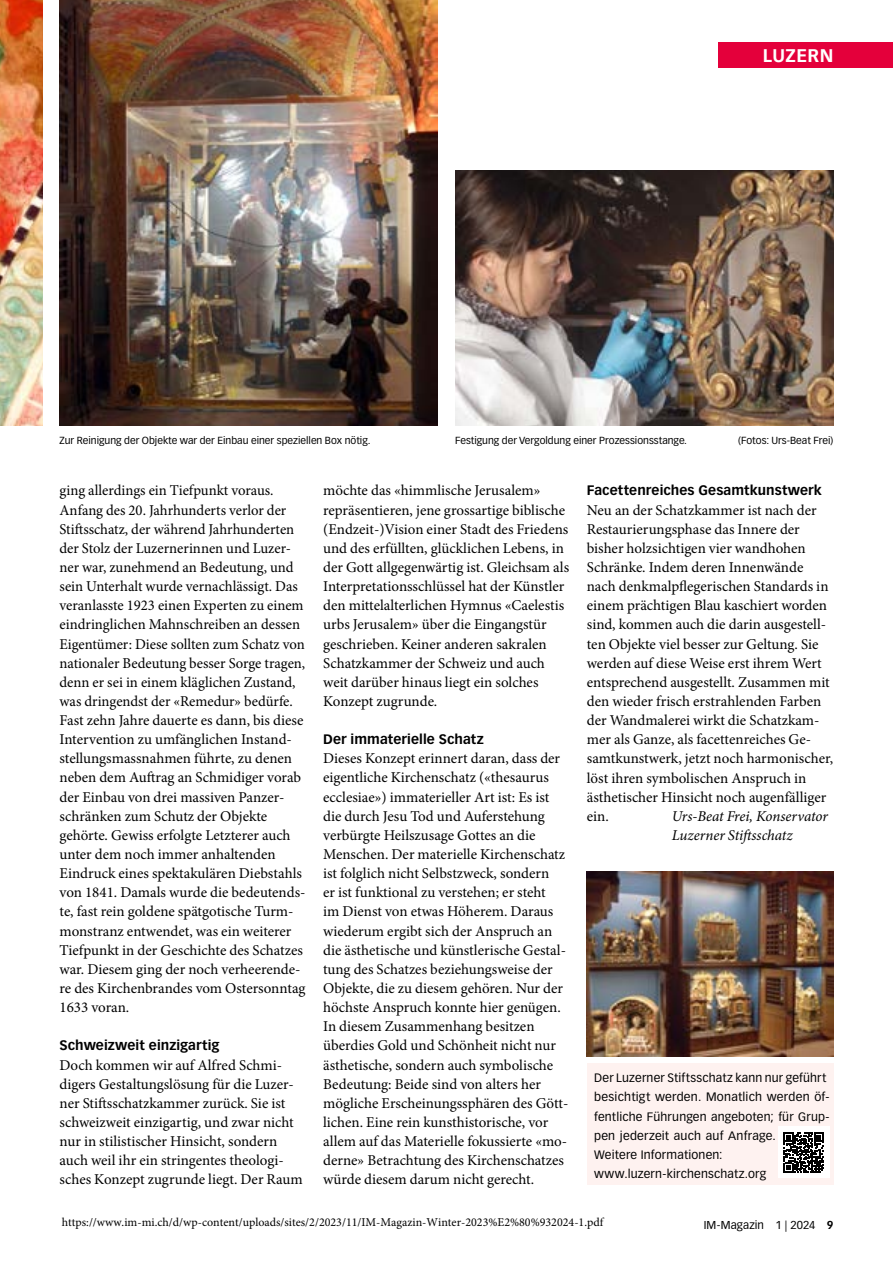
<style>
.page{position:relative;width:893px;height:1263px;background:#fff}
.page>*{position:absolute;margin:0;border:0;box-sizing:border-box;transform-origin:0 0}
.t1{font:700 18px "Vectora LT Pro";letter-spacing:.025em;color:#fff}
.t2{font:15px/19.2px "Minion Pro";color:#000}
.t3{font:italic 15px/19.2px "Minion Pro";letter-spacing:-.005em;color:#000}
.t4{font:700 13.5px "Vectora LT Pro";letter-spacing:.005em;color:#000}
.t5{font:12px/19.2px "Vectora LT Pro";letter-spacing:.015em;color:#000}
.t6{font:12px "Minion Pro";color:#000}
.t7{font:11.25px "Vectora LT Pro";letter-spacing:.01em;color:#000}
.t8{font:10.2px "Vectora LT Pro";color:#000}
.s1{font-weight:700}
</style>
<div class="page">
<img style="left:587px;top:872px;width:246px;height:185px">
<div style="left:719px;top:43px;width:174px;height:25px;background:#e4003b"></div>
<img style="left:455px;top:170px;width:378px;height:255px">
<div style="left:587px;top:1063px;width:246px;height:121px;background:#fef2f0"></div>
<img style="left:60px;top:0;width:378px;height:425px">
<img style="left:0;top:0;width:43px;height:425px">
<div style="left:778px;top:1127px;width:51px;height:51px;background:#fff"></div>
<svg style="left:784px;top:1132px;width:40px;height:40px"></svg>
<p class="t1" style="left:763px;top:44px;width:72px">LUZERN</p>
<p class="t8" style="left:60px;top:435px;width:312px">Zur Reinigung der Objekte war der Einbau einer speziellen Box nötig.</p>
<p class="t8" style="left:455px;top:435px;width:234px">Festigung der Vergoldung einer Prozessionsstange.</p>
<p class="t8" style="left:738px;top:435px;width:97px">(Fotos: Urs-Beat Frei)</p>
<p class="t2" style="left:60px;top:481px;width:248px">ging allerdings ein Tiefpunkt voraus.<br>Anfang des 20. Jahrhunderts verlor der Stiftsschatz, der während Jahrhunderten der Stolz der Luzernerinnen und Luzer&shy;ner war, zunehmend an Bedeutung, und sein Unterhalt wurde vernachlässigt. Das veranlasste 1923 einen Experten zu einem eindringlichen Mahnschreiben an dessen Eigentümer: Diese sollten zum Schatz von nationaler Bedeutung besser Sorge tragen, denn er sei in einem kläglichen Zustand, was dringendst der «Remedur» bedürfe.<br>Fast zehn Jahre dauerte es dann, bis diese Intervention zu umfänglichen Instand&shy;stellungsmassnahmen führte, zu denen neben dem Auftrag an Schmidiger vorab der Einbau von drei massiven Panzer&shy;schränken zum Schutz der Objekte gehörte. Gewiss erfolgte Letzterer auch unter dem noch immer anhaltenden Eindruck eines spektakulären Diebstahls von 1841. Damals wurde die bedeutends&shy;te, fast rein goldene spätgotische Turm&shy;monstranz entwendet, was ein weiterer Tiefpunkt in der Geschichte des Schatzes war. Diesem ging der noch verheerende&shy;re des Kirchenbrandes vom Ostersonntag 1633 voran.</p>
<p class="t4" style="left:60px;top:1037px;width:162px">Schweizweit einzigartig</p>
<p class="t2" style="left:60px;top:1055px;width:245px">Doch kommen wir auf Alfred Schmi&shy;digers Gestaltungslösung für die Luzer&shy;ner Stiftsschatzkammer zurück. Sie ist schweizweit einzigartig, und zwar nicht nur in stilistischer Hinsicht, sondern auch weil ihr ein stringentes theologi&shy;sches Konzept zugrunde liegt. Der Raum</p>
<p class="t2" style="left:323px;top:481px;width:248px">möchte das «himmlische Jerusalem» repräsentieren, jene grossartige biblische (Endzeit-)Vision einer Stadt des Friedens und des erfüllten, glücklichen Lebens, in der Gott allgegenwärtig ist. Gleichsam als Interpretationsschlüssel hat der Künstler den mittelalterlichen Hymnus «Caelestis urbs Jerusalem» über die Eingangstür geschrieben. Keiner anderen sakralen Schatzkammer der Schweiz und auch weit darüber hinaus liegt ein solches Konzept zugrunde.</p>
<p class="t4" style="left:323px;top:731px;width:162px">Der immaterielle Schatz</p>
<p class="t2" style="left:323px;top:749px;width:247px">Dieses Konzept erinnert daran, dass der eigentliche Kirchenschatz («thesaurus ecclesiae») immaterieller Art ist: Es ist die durch Jesu Tod und Auferstehung verbürgte Heilszusage Gottes an die Menschen. Der materielle Kirchenschatz ist folglich nicht Selbstzweck, sondern<br>er ist funktional zu verstehen; er steht<br>im Dienst von etwas Höherem. Daraus wiederum ergibt sich der Anspruch an die ästhetische und künstlerische Gestal&shy;tung des Schatzes beziehungsweise der Objekte, die zu diesem gehören. Nur der höchste Anspruch konnte hier genügen.<br>In diesem Zusammenhang besitzen überdies Gold und Schönheit nicht nur ästhetische, sondern auch symbolische Bedeutung: Beide sind von alters her mögliche Erscheinungssphären des Gött&shy;lichen. Eine rein kunsthistorische, vor allem auf das Materielle fokussierte «mo&shy;derne» Betrachtung des Kirchenschatzes würde diesem darum nicht gerecht.</p>
<p class="t4" style="left:587px;top:482px;width:236px">Facettenreiches Gesamtkunstwerk</p>
<p class="t2" style="left:587px;top:500px;width:248px">Neu an der Schatzkammer ist nach der Restaurierungsphase das Innere der bisher holzsichtigen vier wandhohen Schränke. Indem deren Innenwände nach denkmalpflegerischen Standards in einem prächtigen Blau kaschiert worden sind, kommen auch die darin ausgestell&shy;ten Objekte viel besser zur Geltung. Sie werden auf diese Weise erst ihrem Wert entsprechend ausgestellt. Zusammen mit den wieder frisch erstrahlenden Farben der Wandmalerei wirkt die Schatzkam&shy;mer als Ganze, als facettenreiches Ge&shy;samtkunstwerk, jetzt noch harmonischer, löst ihren symbolischen Anspruch in ästhetischer Hinsicht noch augenfälliger ein.</p>
<p class="t3" style="left:672px;top:806px;width:158px">Urs-Beat Frei, Konservator<br>Luzerner Stiftsschatz</p>
<p class="t5" style="left:594px;top:1068px;width:237px">Der Luzerner Stiftsschatz kann nur geführt besichtigt werden. Monatlich werden öf&shy;fentliche Führungen angeboten; für Grup&shy;pen jederzeit auch auf Anfrage.<br>Weitere Informationen: www.luzern-kirchenschatz.org</p>
<p class="t6" style="left:62px;top:1214px;width:543px">https://www.im-mi.ch/d/wp-content/uploads/sites/2/2023/11/IM-Magazin-Winter-2023%E2%80%932024-1.pdf</p>
<p class="t7" style="left:704px;top:1218px;width:131px">IM-Magazin 1 | 2024 <span class="s1">9</span></p>
</div>
